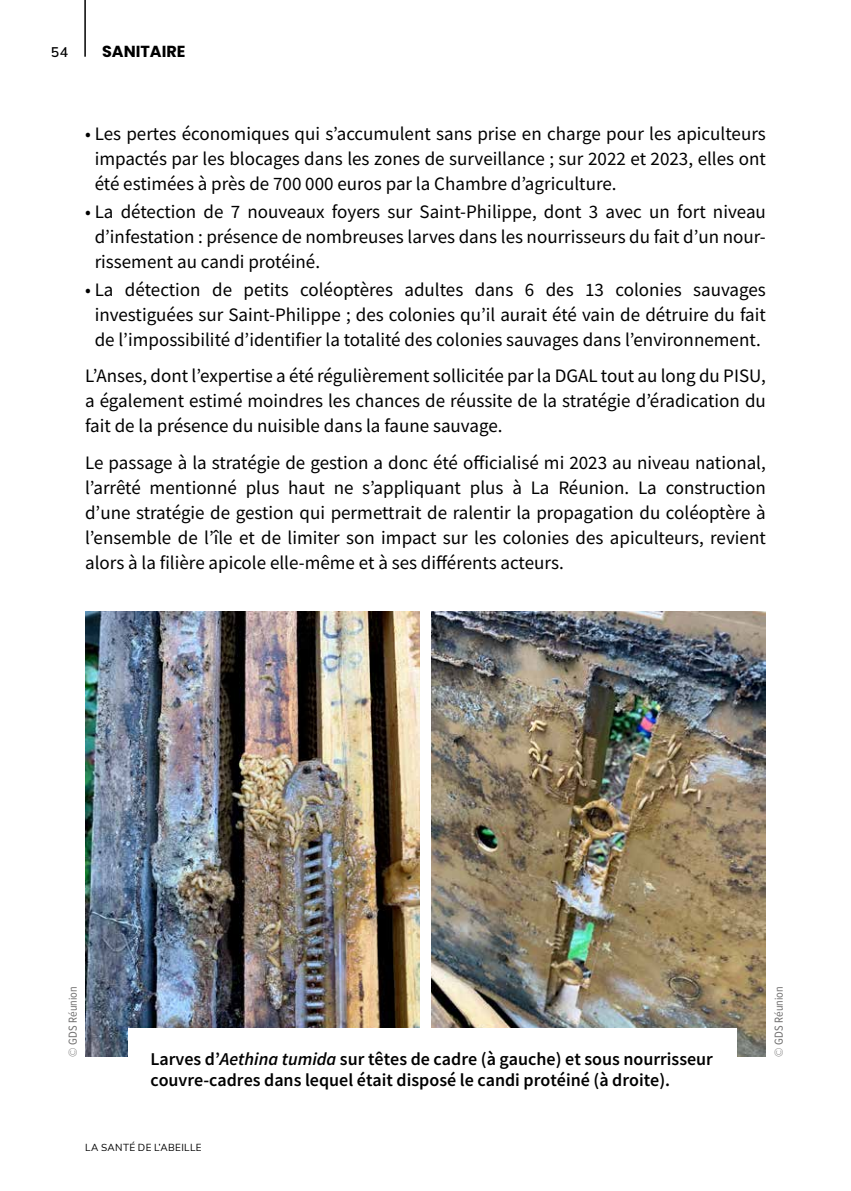
<style>
.page{position:relative;width:851px;height:1191px;background:#fff}
.page>*{position:absolute;margin:0;border:0;box-sizing:border-box;transform-origin:0 0}
.t1{font:19px/25px "Source Sans Pro";color:#000;text-align:justify}
.t2{font:600 18px/21.6px "Source Sans Pro";color:#000}
.t3{font:700 16px "Poppins";color:#000}
.t4{font:600 14px "Nunito Sans";color:#000}
.t5{font:12px "Proxima Nova Cond";color:#706f6f}
.t6{font:10px "Nunito Sans";letter-spacing:.04em;color:#000}
.s1{font-style:italic}
</style>
<div class="page">
<img style="left:85px;top:611px;width:335px;height:445px">
<img style="left:431px;top:611px;width:334px;height:445px">
<div style="left:128px;top:1028px;width:608px;height:81px;background:#fff"></div>
<hr style="left:84px;top:0;width:2px;height:57px;background:#000">
<p class="t4" style="left:51px;top:42px;width:19px">54</p>
<p class="t3" style="left:102px;top:42px;width:85px">SANITAIRE</p>
<p class="t1" style="left:95px;top:121px;width:672px;text-indent:-10px">• Les pertes économiques qui s’accumulent sans prise en charge pour les apiculteurs impactés par les blocages dans les zones de surveillance ; sur 2022 et 2023, elles ont été estimées à près de 700 000 euros par la Chambre d’agriculture.</p>
<p class="t1" style="left:95px;top:199px;width:672px;text-indent:-10px">• La détection de 7 nouveaux foyers sur Saint-Philippe, dont 3 avec un fort niveau d’infestation : présence de nombreuses larves dans les nourrisseurs du fait d’un nour&shy;rissement au candi protéiné.</p>
<p class="t1" style="left:85px;top:277px;width:682px;text-align:center">• La détection de petits coléoptères adultes dans 6 des 13 colonies sauvages investiguées sur Saint-Philippe ; des colonies qu’il aurait été vain de détruire du fait de l’impossibilité d’identifier la totalité des colonies sauvages dans l’environnement.</p>
<p class="t1" style="left:85px;top:363px;width:682px">L’Anses, dont l’expertise a été régulièrement sollicitée par la DGAL tout au long du PISU, a également estimé moindres les chances de réussite de la stratégie d’éradication du fait de la présence du nuisible dans la faune sauvage.</p>
<p class="t1" style="left:85px;top:450px;width:682px">Le passage à la stratégie de gestion a donc été officialisé mi 2023 au niveau national, l’arrêté mentionné plus haut ne s’appliquant plus à La Réunion. La construction d’une stratégie de gestion qui permettrait de ralentir la propagation du coléoptère à l’ensemble de l’île et de limiter son impact sur les colonies des apiculteurs, revient alors à la filière apicole elle-même et à ses différents acteurs.</p>
<p class="t5" style="left:64px;top:1056px;width:72px;rotate:-90deg">© GDS Réunion</p>
<p class="t5" style="left:770px;top:1056px;width:72px;rotate:-90deg">© GDS Réunion</p>
<p class="t2" style="left:150px;top:1047px;width:564px">Larves d’<span class="s1">Aethina tumida</span> sur têtes de cadre (à gauche) et sous nourrisseur couvre-cadres dans lequel était disposé le candi protéiné (à droite).</p>
<p class="t6" style="left:85px;top:1140px;width:118px">LA SANTÉ DE L’ABEILLE</p>
</div>
